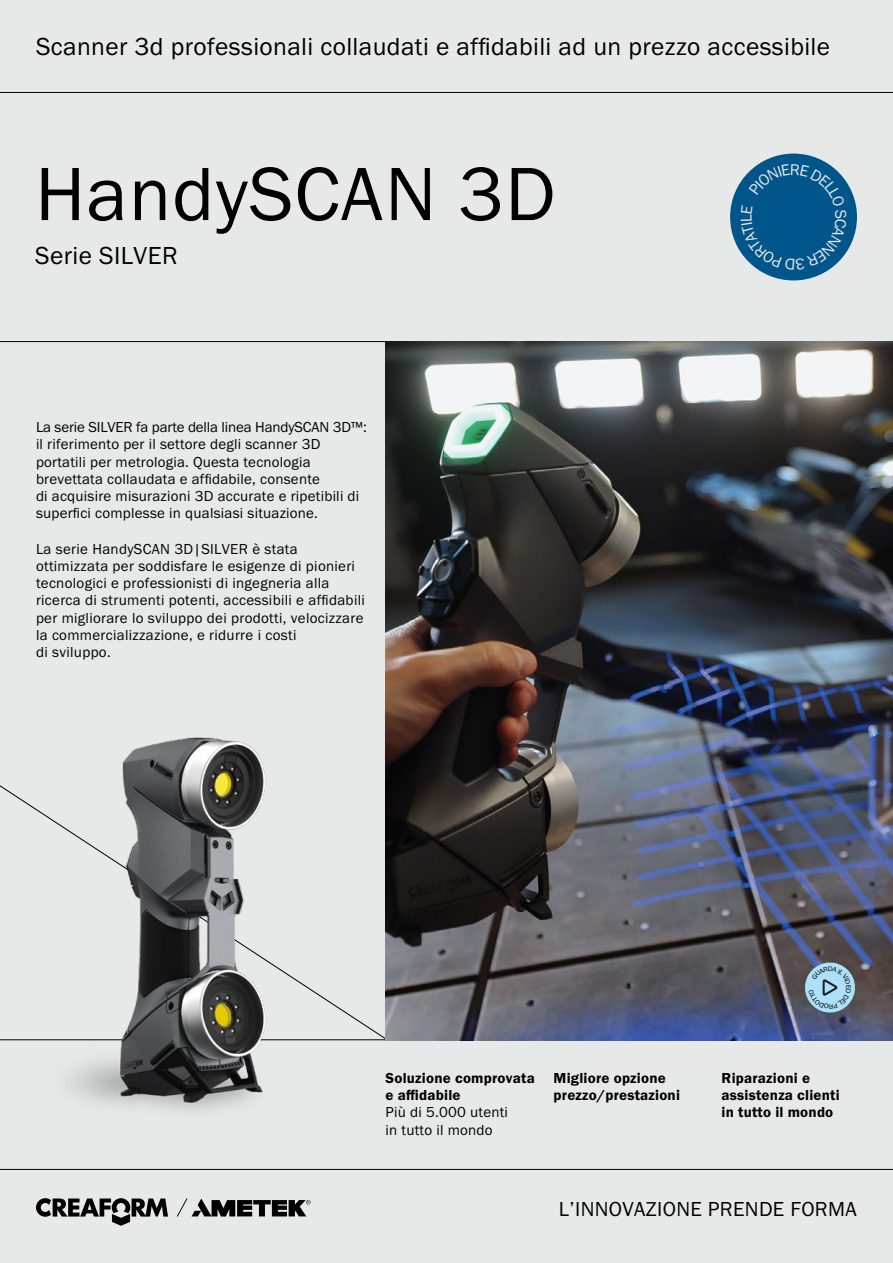
<style>
.page{position:relative;width:893px;height:1263px;background:#e7e9e8}
.page>*{position:absolute;margin:0;border:0;box-sizing:border-box;transform-origin:0 0}
.Product_Name{font:78px "Franklin Gothic URW Boo";letter-spacing:.015em;color:#000}
.Sub-title_Level2{font:25.5px "Franklin Gothic URW Boo";letter-spacing:.015em;color:#000}
.t1{font:21px "Franklin Gothic URW Boo";letter-spacing:.015em;color:#000}
.Courant{font:15px/17.2px "Franklin Gothic URW Boo";letter-spacing:.02em;color:#000}
.Courant-2{font:15px/17.2px "Franklin Gothic URW Dem";letter-spacing:.015em;color:#000}
.s1{font-family:"Franklin Gothic URW Boo"}
</style>
<div class="page">
<svg style="left:36px;top:1198px;width:132px;height:28px"></svg>
<svg style="left:177px;top:1198px;width:134px;height:18px"></svg>
<hr style="left:0;top:1169px;width:893px;height:1px;background:#000">
<hr style="left:0;top:1039px;width:893px;height:1px;background:#000">
<hr style="left:0;top:92px;width:893px;height:1px;background:#000">
<hr style="left:0;top:341px;width:468px;height:1px;background:#000">
<div style="left:730px;top:154px;width:127px;height:126px;background:#00558b;border-radius:50%"></div>
<img style="left:386px;top:341px;width:507px;height:699px">
<img style="left:0;top:737px;width:368px;height:433px">
<svg style="left:741px;top:164px;width:106px;height:106px"></svg>
<svg style="left:803px;top:960px;width:54px;height:54px;background:#8baabd"></svg>
<p class="Sub-title_Level2" style="left:36px;top:30px;width:796px">Scanner 3d professionali collaudati e affidabili ad un prezzo accessibile</p>
<p class="Product_Name" style="left:35px;top:146px;width:522px">HandySCAN 3D</p>
<p class="Sub-title_Level2" style="left:35px;top:239px;width:144px">Serie SILVER</p>
<p class="Courant" style="left:36px;top:418px;width:332px">La serie SILVER fa parte della linea HandySCAN 3D™: il riferimento per il settore degli scanner 3D portatili per metrologia. Questa tecnologia brevettata collaudata e affidabile, consente<br>di acquisire misurazioni 3D accurate e ripetibili di superfici complesse in qualsiasi situazione.</p>
<p class="Courant" style="left:36px;top:540px;width:330px">La serie HandySCAN 3D|SILVER è stata ottimizzata per soddisfare le esigenze di pionieri tecnologici e professionisti di ingegneria alla ricerca di strumenti potenti, accessibili e affidabili per migliorare lo sviluppo dei prodotti, velocizzare la commercializzazione, e ridurre i costi<br>di sviluppo.</p>
<p class="Courant-2" style="left:386px;top:1069px;width:151px">Soluzione comprovata e affidabile<br><span class="s1">Più di 5.000 utenti<br>in tutto il mondo</span></p>
<p class="Courant-2" style="left:554px;top:1069px;width:128px">Migliore opzione prezzo/prestazioni</p>
<p class="Courant-2" style="left:722px;top:1069px;width:120px">Riparazioni e assistenza clienti in tutto il mondo</p>
<p class="t1" style="left:559px;top:1196px;width:299px">L’INNOVAZIONE PRENDE FORMA</p>
</div>
